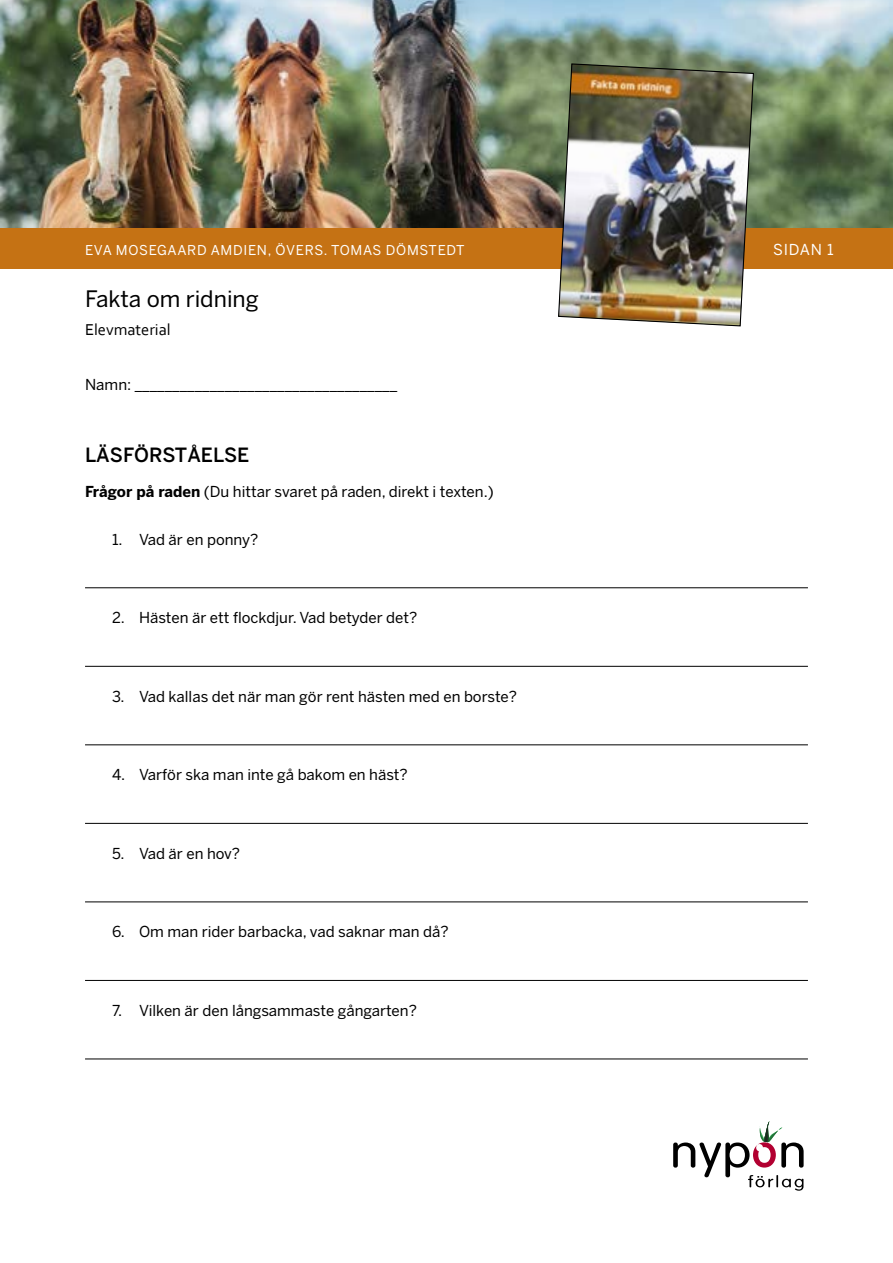
<style>
.page{position:relative;width:893px;height:1263px;background:#fff}
.page>*{position:absolute;margin:0;border:0;box-sizing:border-box;transform-origin:0 0}
.t1{font:22.5px "Benton Sans";color:#000}
.t2{font:500 19.5px "Benton Sans";color:#000}
.t3{font:16.5px "Corbel";color:#000}
.t4{font:15px "Benton Sans";color:#000}
.t5{font:15px "Benton Sans";letter-spacing:.05em;color:#fff}
.t6{font:13.5px "Benton Sans";letter-spacing:.05em;color:#fff}
.s1{font-weight:700}
</style>
<div class="page">
<img style="left:1px;top:0;width:892px;height:229px">
<div style="left:0;top:229px;width:893px;height:40px;background:#c57214"></div>
<svg style="left:673px;top:1121px;width:131px;height:70px"></svg>
<img style="left:557px;top:63px;width:197px;height:264px">
<hr style="left:85px;top:587px;width:723px;height:1px;background:#000">
<hr style="left:85px;top:666px;width:723px;height:1px;background:#000">
<hr style="left:85px;top:744px;width:723px;height:1px;background:#000">
<hr style="left:85px;top:823px;width:723px;height:1px;background:#000">
<hr style="left:85px;top:901px;width:723px;height:1px;background:#000">
<hr style="left:85px;top:980px;width:723px;height:1px;background:#000">
<hr style="left:85px;top:1058px;width:723px;height:1px;background:#000">
<p class="t6" style="left:85px;top:242px;width:381px">EVA MOSEGAARD AMDIEN, ÖVERS. TOMAS DÖMSTEDT</p>
<p class="t5" style="left:773px;top:241px;width:62px">SIDAN 1</p>
<h1 class="t1" style="left:85px;top:286px;width:175px">Fakta om ridning</h1>
<p class="t3" style="left:85px;top:320px;width:87px">Elevmaterial</p>
<p class="t4" style="left:85px;top:376px;width:314px">Namn: ___________________________________</p>
<h2 class="t2" style="left:85px;top:443px;width:166px">LÄSFÖRSTÅELSE</h2>
<p class="t4" style="left:85px;top:483px;width:410px"><span class="s1">Frågor på raden</span> (Du hittar svaret på raden, direkt i texten.)</p>
<p class="t4" style="left:112px;top:530px;width:148px">1. Vad är en ponny?</p>
<p class="t4" style="left:112px;top:609px;width:307px">2. Hästen är ett flockdjur. Vad betyder det?</p>
<p class="t4" style="left:112px;top:687px;width:407px">3. Vad kallas det när man gör rent hästen med en borste?</p>
<p class="t4" style="left:112px;top:766px;width:297px">4. Varför ska man inte gå bakom en häst?</p>
<p class="t4" style="left:112px;top:845px;width:130px">5. Vad är en hov?</p>
<p class="t4" style="left:112px;top:923px;width:338px">6. Om man rider barbacka, vad saknar man då?</p>
<p class="t4" style="left:112px;top:1002px;width:306px">7. Vilken är den långsammaste gångarten?</p>
</div>
